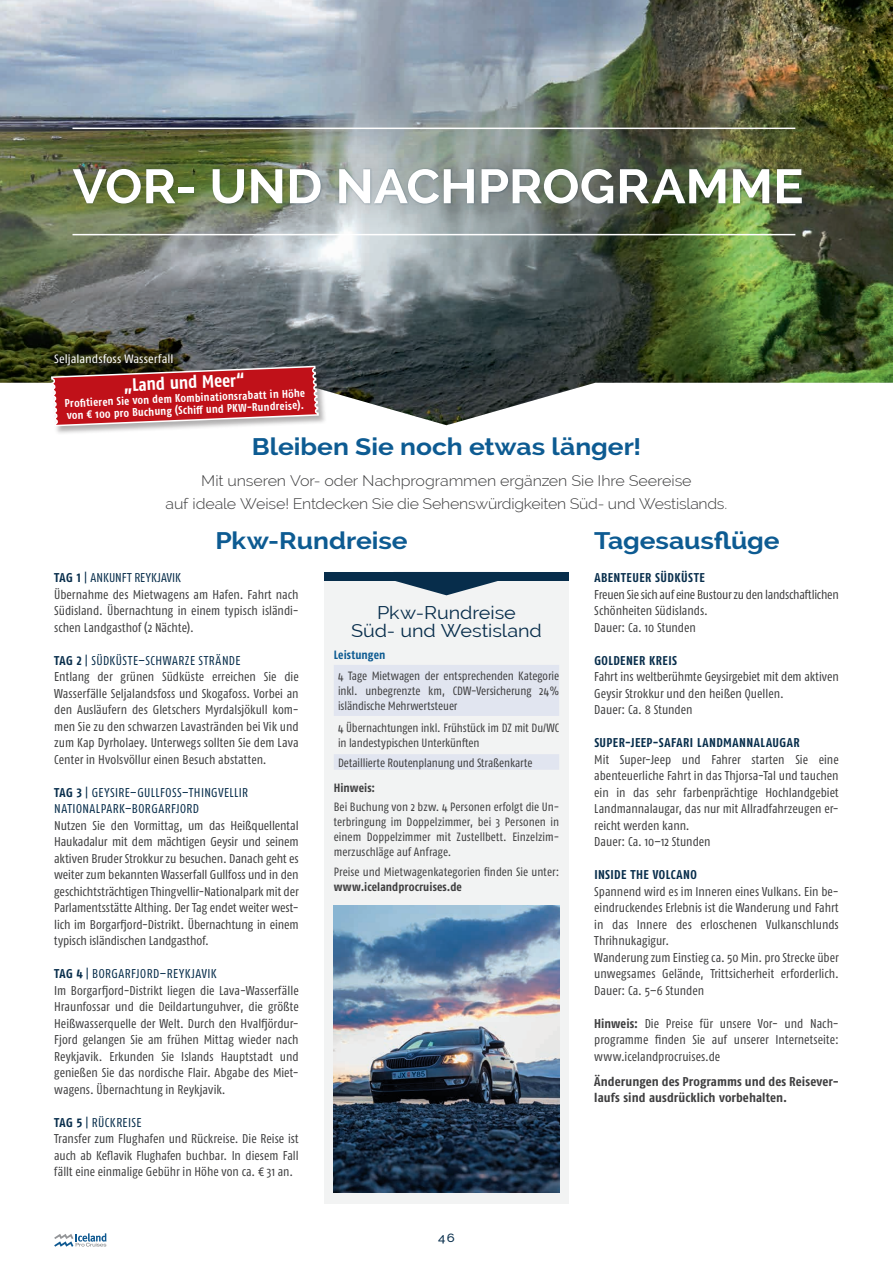
<style>
.page{position:relative;width:893px;height:1263px;background:#fff}
.page>*{position:absolute;margin:0;border:0;box-sizing:border-box;transform-origin:0 0}
.t1{font:700 48px "Raleway";letter-spacing:.005em;color:#fff;scale:1.05 1}
.t2{font:700 24px "Raleway";letter-spacing:-.005em;color:#0d5b92;scale:1.1 1}
.t3{font:18px/18px "Raleway";letter-spacing:-.005em;color:#072d4b;text-align:center;scale:1.1 1}
.t4{font:700 condensed 18px "Fago Pro";color:#fff}
.t5{font:300 15px/22.5px "Raleway";letter-spacing:-.01em;color:#3e3e3f;text-align:center;scale:1.07 1}
.t6{font:condensed 12.75px/16.5px "Fago Pro";color:#3e3e3f}
.t7{font:700 condensed 12.75px "Fago Pro";letter-spacing:.035em;color:#072d4b}
.t8{font:700 condensed 12.75px/16.5px "Fago Pro";letter-spacing:.005em;color:#3e3e3f;scale:1.05 1}
.t9{font:condensed 12.75px/16.5px "Fago Pro";letter-spacing:.035em;color:#072d4b}
.t10{font:condensed 12px/15px "Fago Pro";color:#3e3e3f;text-align:justify}
.t11{font:700 condensed 12px "Fago Pro";letter-spacing:.01em;color:#3e3e3f}
.t12{font:condensed 12px "Fago Pro";color:#fff;scale:1.1 1}
.t13{font:700 condensed 12px "Fago Pro";letter-spacing:.01em;color:#0d5b92}
.t14{font:500 12px "Raleway";color:#072d4b;scale:1.1 1}
.t15{font:700 condensed 11.25px/12px "Fago Pro";color:#fff}
.s1{font-weight:700;color:#072d4b}
.s2{color:#072d4b}
.s3{font-weight:700}
</style>
<div class="page">
<svg style="left:54px;top:1233px;width:53px;height:14px"></svg>
<img style="left:0;top:0;width:892px;height:425px">
<div style="left:45px;top:137px;width:786px;height:97px;background:#231f20;opacity:.35"></div>
<hr style="left:72px;top:128px;width:723px;height:1px;background:#fff">
<hr style="left:72px;top:234px;width:723px;height:1px;background:#fff">
<svg style="left:892px;top:0;width:1px;height:383px"></svg>
<div style="left:43px;top:343px;width:141px;height:33px;background:#231f20;opacity:.75"></div>
<div style="left:324px;top:572px;width:245px;height:631px;background:#f2f3f3"></div>
<div style="left:324px;top:572px;width:245px;height:8px;background:#072d4b"></div>
<svg style="left:393px;top:580px;width:107px;height:15px"></svg>
<svg style="left:334px;top:665px;width:225px;height:105px"></svg>
<div style="left:51px;top:366px;width:277px;height:69px;background:#231f20;opacity:.35"></div>
<svg style="left:50px;top:365px;width:270px;height:62px;background:#b6373c"></svg>
<img style="left:334px;top:906px;width:225px;height:287px">
<h1 class="t1" style="left:73px;top:159px;width:698px">VOR- UND NACHPROGRAMME</h1>
<p class="t12" style="left:54px;top:351px;width:110px">Seljalandsfoss Wasserfall</p>
<h3 class="t4" style="left:124px;top:374px;width:122px;rotate:-2deg">„Land und Meer“</h3>
<p class="t15" style="left:64px;top:396px;width:242px;rotate:-2deg">Profi tieren Sie von dem Kombinationsrabatt in Höhe von € 100 pro Buchung (Schiff und PKW-Rundreise).</p>
<h2 class="t2" style="left:252px;top:433px;width:355px">Bleiben Sie noch etwas länger!</h2>
<p class="t5" style="left:166px;top:469px;width:527px">Mit unseren Vor- oder Nachprogrammen ergänzen Sie Ihre Seereise<br>auf ideale Weise! Entdecken Sie die Sehenswürdigkeiten Süd- und Westislands.</p>
<h2 class="t2" style="left:215px;top:526px;width:176px">Pkw-Rundreise</h2>
<p class="t6" style="left:54px;top:569px;width:246px"><span class="s1">TAG 1</span> <span class="s2">| ANKUNFT REYKJAVIK<br></span>Übernahme des Mietwagens am Hafen. Fahrt nach Südisland. Übernachtung in einem typisch isländi&shy;schen Landgasthof (2 Nächte).</p>
<p class="t6" style="left:54px;top:652px;width:246px"><span class="s1">TAG 2</span> <span class="s2">| SÜDKÜSTE–SCHWARZE STRÄNDE<br></span>Entlang der grünen Südküste erreichen Sie die Wasserfälle Seljalandsfoss und Skogafoss. Vorbei an den Ausläufern des Gletschers Myrdalsjökull kom&shy;men Sie zu den schwarzen Lavastränden bei Vik und zum Kap Dyrholaey. Unterwegs sollten Sie dem Lava Center in Hvolsvöllur einen Besuch abstatten.</p>
<p class="t9" style="left:54px;top:784px;width:195px"><span class="s3">TAG 3</span> | GEYSIRE–GULLFOSS–THINGVELLIR<br>NATIONALPARK–BORGARFJORD</p>
<p class="t6" style="left:54px;top:817px;width:246px;text-align:justify">Nutzen Sie den Vormittag, um das Heißquellental Haukadalur mit dem mächtigen Geysir und seinem aktiven Bruder Strokkur zu besuchen. Danach geht es weiter zum bekannten Wasserfall Gullfoss und in den geschichtsträchtigen Thingvellir-Nationalpark mit der Parlamentsstätte Althing. Der Tag endet weiter west&shy;lich im Borgarfjord-Distrikt. Übernachtung in einem typisch isländischen Landgasthof.</p>
<p class="t6" style="left:54px;top:965px;width:246px"><span class="s1">TAG 4</span> <span class="s2">| BORGARFJORD–REYKJAVIK<br></span>Im Borgarfjord-Distrikt liegen die Lava-Wasserfälle Hraunfossar und die Deildartunguhver, die größte Heißwasserquelle der Welt. Durch den Hvalfjördur-Fjord gelangen Sie am frühen Mittag wieder nach Reykjavik. Erkunden Sie Islands Hauptstadt und genießen Sie das nordische Flair. Abgabe des Miet&shy;wagens. Übernachtung in Reykjavik.</p>
<p class="t6" style="left:54px;top:1114px;width:246px"><span class="s1">TAG 5</span> <span class="s2">| RÜCKREISE<br></span>Transfer zum Flughafen und Rückreise. Die Reise ist auch ab Keflavik Flughafen buchbar. In diesem Fall fällt eine einmalige Gebühr in Höhe von ca. € 31 an.</p>
<h3 class="t3" style="left:351px;top:603px;width:175px">Pkw-Rundreise<br>Süd- und Westisland</h3>
<p class="t13" style="left:334px;top:647px;width:53px">Leistungen</p>
<p class="t10" style="left:338px;top:668px;width:223px">4 Tage Mietwagen der entsprechenden Kategorie inkl. unbegrenzte km, CDW-Versicherung 24% isländische Mehrwertsteuer</p>
<p class="t10" style="left:338px;top:721px;width:223px">4 Übernachtungen inkl. Frühstück im DZ mit Du/WC in landestypischen Unterkünften</p>
<p class="t10" style="left:338px;top:755px;width:196px">Detaillierte Routenplanung und Straßenkarte</p>
<p class="t11" style="left:334px;top:781px;width:43px">Hinweis:</p>
<p class="t10" style="left:334px;top:799px;width:227px">Bei Buchung von 2 bzw. 4 Personen erfolgt die Un&shy;terbringung im Doppelzimmer, bei 3 Personen in einem Doppelzimmer mit Zustellbett. Einzelzim&shy;merzuschläge auf Anfrage.</p>
<p class="t10" style="left:334px;top:864px;width:227px">Preise und Mietwagenkategorien finden Sie unter:</p>
<p class="t11" style="left:334px;top:879px;width:130px">www.icelandprocruises.de</p>
<p class="t14" style="left:438px;top:1230px;width:16px">46</p>
<h2 class="t2" style="left:594px;top:526px;width:170px">Tagesausflüge</h2>
<p class="t7" style="left:594px;top:570px;width:112px">ABENTEUER SÜDKÜSTE</p>
<p class="t6" style="left:594px;top:586px;width:246px">Freuen Sie sich auf eine Bustour zu den landschaftlichen<br>Schönheiten Südislands.<br>Dauer: Ca. 10 Stunden</p>
<p class="t7" style="left:594px;top:652px;width:84px">GOLDENER KREIS</p>
<p class="t6" style="left:594px;top:668px;width:246px">Fahrt ins weltberühmte Geysirgebiet mit dem aktiven<br>Geysir Strokkur und den heißen Quellen.<br>Dauer: Ca. 8 Stunden</p>
<p class="t7" style="left:594px;top:735px;width:207px">SUPER-JEEP-SAFARI LANDMANNALAUGAR</p>
<p class="t6" style="left:594px;top:751px;width:246px">Mit Super-Jeep und Fahrer starten Sie eine abenteuerliche Fahrt in das Thjorsa-Tal und tauchen ein in das sehr farbenprächtige Hochlandgebiet Landmannalaugar, das nur mit Allradfahrzeugen er&shy;reicht werden kann.<br>Dauer: Ca. 10–12 Stunden</p>
<p class="t7" style="left:594px;top:867px;width:104px">INSIDE THE VOLCANO</p>
<p class="t6" style="left:594px;top:883px;width:246px">Spannend wird es im Inneren eines Vulkans. Ein be&shy;eindruckendes Erlebnis ist die Wanderung und Fahrt in das Innere des erloschenen Vulkanschlunds Thrihnukagigur.<br>Wanderung zum Einstieg ca. 50 Min. pro Strecke über unwegsames Gelände, Trittsicherheit erforderlich.<br>Dauer: Ca. 5–6 Stunden</p>
<p class="t6" style="left:594px;top:1015px;width:246px"><span class="s3">Hinweis:</span> Die Preise für unsere Vor- und Nach&shy;programme finden Sie auf unserer Internetseite: www.icelandprocruises.de</p>
<p class="t8" style="left:594px;top:1073px;width:234px">Änderungen des Programms und des Reisever&shy;laufs sind ausdrücklich vorbehalten.</p>
</div>
